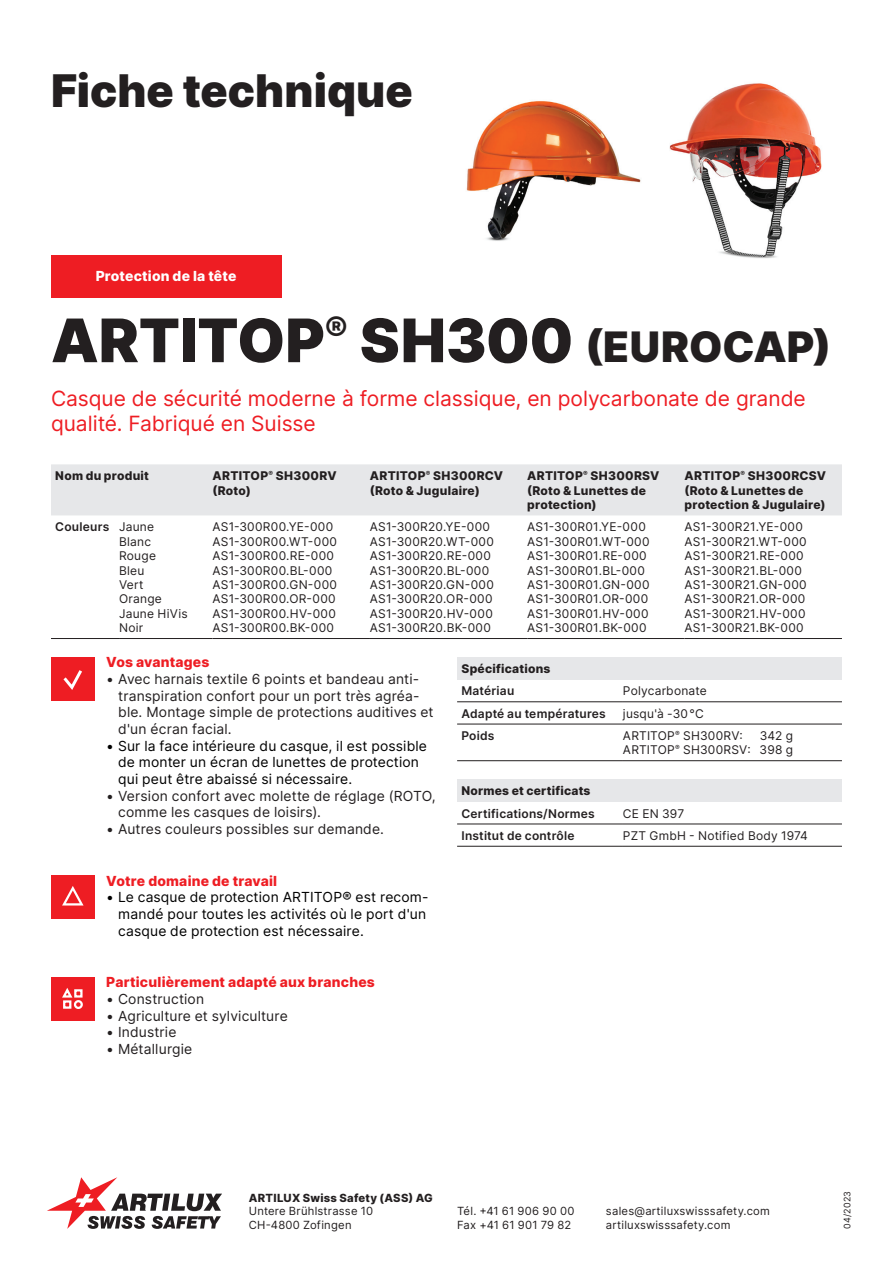
<style>
.page{position:relative;width:893px;height:1263px;background:#fff}
.page>*{position:absolute;margin:0;border:0;box-sizing:border-box;transform-origin:0 0}
.t1{font:900 60px "Inter";color:#231f20}
.t2{font:900 45px "Inter";color:#231f20}
.t3{font:21px/25.2px "Inter";color:#ee1d23}
.t4{font:13.8px/16.6px "Inter";letter-spacing:.01em;color:#231f20}
.t5{font:13.8px/16.6px "Inter";letter-spacing:.01em;color:#000}
.t6{font:800 13.8px "Inter";letter-spacing:.015em;color:#ee1d23}
.t7{font:800 13.8px "Inter";letter-spacing:.015em;color:#fff}
.t8{font:12px/14.4px "Inter";letter-spacing:.02em;color:#231f20}
.t9{font:800 12px/14.4px "Inter";letter-spacing:.02em;color:#231f20}
.t10{font:600 12px "Inter";letter-spacing:.02em;color:#231f20}
.t11{font:11.25px/13.5px "Inter";letter-spacing:.02em;color:#231f20}
.t12{font:800 11.25px "Inter";letter-spacing:.025em;color:#231f20}
.t13{font:9px "Inter";letter-spacing:.015em;color:#231f20}
.s1{font-size:42px}
.s2{font-weight:600}
</style>
<div class="page">
<svg style="left:47px;top:1177px;width:174px;height:52px"></svg>
<div style="left:51px;top:464px;width:791px;height:51px;background:#e6e7e9"></div>
<hr style="left:51px;top:638px;width:68px;height:1px;background:#231f20">
<hr style="left:119px;top:638px;width:94px;height:1px;background:#231f20">
<hr style="left:213px;top:638px;width:157px;height:1px;background:#231f20">
<hr style="left:370px;top:638px;width:157px;height:1px;background:#231f20">
<hr style="left:527px;top:638px;width:158px;height:1px;background:#231f20">
<hr style="left:685px;top:638px;width:157px;height:1px;background:#231f20">
<div style="left:51px;top:657px;width:44px;height:44px;background:#ee1d23"></div>
<svg style="left:63px;top:670px;width:19px;height:20px"></svg>
<div style="left:51px;top:875px;width:44px;height:44px;background:#ee1d23"></div>
<svg style="left:62px;top:886px;width:22px;height:19px"></svg>
<div style="left:51px;top:977px;width:44px;height:44px;background:#ee1d23"></div>
<div style="left:74px;top:989px;width:9px;height:8px;border:2px solid #fff"></div>
<div style="left:63px;top:1000px;width:8px;height:9px;border:2px solid #fff"></div>
<div style="left:74px;top:1000px;width:9px;height:9px;border:2px solid #fff;border-radius:50%"></div>
<svg style="left:62px;top:988px;width:11px;height:10px"></svg>
<div style="left:457px;top:657px;width:385px;height:22px;background:#e6e7e9"></div>
<hr style="left:457px;top:701px;width:166px;height:1px;background:#231f20">
<hr style="left:623px;top:701px;width:219px;height:1px;background:#231f20">
<hr style="left:457px;top:724px;width:166px;height:1px;background:#231f20">
<hr style="left:623px;top:724px;width:219px;height:1px;background:#231f20">
<hr style="left:457px;top:760px;width:166px;height:1px;background:#231f20">
<hr style="left:623px;top:760px;width:219px;height:1px;background:#231f20">
<div style="left:457px;top:779px;width:385px;height:23px;background:#e6e7e9"></div>
<hr style="left:457px;top:824px;width:166px;height:1px;background:#231f20">
<hr style="left:623px;top:824px;width:219px;height:1px;background:#231f20">
<hr style="left:457px;top:846px;width:166px;height:1px;background:#231f20">
<hr style="left:623px;top:846px;width:219px;height:1px;background:#231f20">
<div style="left:51px;top:255px;width:230px;height:43px;background:#ee1d23"></div>
<img style="left:466px;top:83px;width:356px;height:175px">
<h2 class="t2" style="left:51px;top:58px;width:363px">Fiche technique</h2>
<p class="t7" style="left:96px;top:266px;width:142px">Protection de la tête</p>
<h1 class="t1" style="left:51px;top:297px;width:782px">ARTITOP<sup>®</sup> SH300 <span class="s1">(EUROCAP)</span></h1>
<h3 class="t3" style="left:51px;top:385px;width:756px">Casque de sécurité moderne à forme classique, en polycarbonate de grande qualité. Fabriqué en Suisse</h3>
<p class="t9" style="left:55px;top:468px;width:95px">Nom du produit</p>
<p class="t9" style="left:213px;top:468px;width:126px">ARTITOP<sup>®</sup> SH300RV (Roto)</p>
<p class="t9" style="left:370px;top:468px;width:135px">ARTITOP<sup>®</sup> SH300RCV (Roto &amp; Jugulaire)</p>
<p class="t9" style="left:527px;top:468px;width:134px">ARTITOP<sup>®</sup> SH300RSV (Roto &amp; Lunettes de protection)</p>
<p class="t9" style="left:685px;top:468px;width:143px">ARTITOP<sup>®</sup> SH300RCSV (Roto &amp; Lunettes de protection &amp; Jugulaire)</p>
<p class="t8" style="left:119px;top:519px;width:70px;text-indent:-64px"><span class="s2">Couleurs</span> Jaune<br>Blanc<br>Rouge<br>Bleu<br>Vert<br>Orange<br>Jaune HiVis<br>Noir</p>
<p class="t8" style="left:213px;top:519px;width:126px">AS1-300R00.YE-000<br>AS1-300R00.WT-000<br>AS1-300R00.RE-000<br>AS1-300R00.BL-000<br>AS1-300R00.GN-000<br>AS1-300R00.OR-000<br>AS1-300R00.HV-000<br>AS1-300R00.BK-000</p>
<p class="t8" style="left:370px;top:519px;width:125px">AS1-300R20.YE-000<br>AS1-300R20.WT-000<br>AS1-300R20.RE-000<br>AS1-300R20.BL-000<br>AS1-300R20.GN-000<br>AS1-300R20.OR-000<br>AS1-300R20.HV-000<br>AS1-300R20.BK-000</p>
<p class="t8" style="left:527px;top:519px;width:124px">AS1-300R01.YE-000<br>AS1-300R01.WT-000<br>AS1-300R01.RE-000<br>AS1-300R01.BL-000<br>AS1-300R01.GN-000<br>AS1-300R01.OR-000<br>AS1-300R01.HV-000<br>AS1-300R01.BK-000</p>
<p class="t8" style="left:685px;top:519px;width:124px">AS1-300R21.YE-000<br>AS1-300R21.WT-000<br>AS1-300R21.RE-000<br>AS1-300R21.BL-000<br>AS1-300R21.GN-000<br>AS1-300R21.OR-000<br>AS1-300R21.HV-000<br>AS1-300R21.BK-000</p>
<p class="t6" style="left:106px;top:652px;width:105px">Vos avantages</p>
<p class="t4" style="left:118px;top:670px;width:317px;text-indent:-12px">• Avec harnais textile 6 points et bandeau anti&shy;transpiration confort pour un port très agréa&shy;ble. Montage simple de protections auditives et d'un écran facial.</p>
<p class="t5" style="left:118px;top:737px;width:310px;text-indent:-12px">• Sur la face intérieure du casque, il est possible de monter un écran de lunettes de protection qui peut être abaissé si nécessaire.</p>
<p class="t4" style="left:118px;top:787px;width:319px;text-indent:-12px">• Version confort avec molette de réglage (ROTO, comme les casques de loisirs).</p>
<p class="t4" style="left:106px;top:820px;width:279px">• Autres couleurs possibles sur demande.</p>
<p class="t6" style="left:106px;top:870px;width:172px">Votre domaine de travail</p>
<p class="t5" style="left:118px;top:889px;width:312px;text-indent:-12px">• Le casque de protection ARTITOP® est recom&shy;mandé pour toutes les activités où le port d'un casque de protection est nécessaire.</p>
<p class="t6" style="left:106px;top:972px;width:270px">Particulièrement adapté aux branches</p>
<p class="t4" style="left:106px;top:990px;width:99px">• Construction</p>
<p class="t4" style="left:106px;top:1007px;width:183px">• Agriculture et sylviculture</p>
<p class="t4" style="left:106px;top:1024px;width:72px">• Industrie</p>
<p class="t4" style="left:106px;top:1040px;width:88px">• Métallurgie</p>
<p class="t9" style="left:461px;top:661px;width:91px">Spécifications</p>
<p class="t10" style="left:461px;top:682px;width:54px">Matériau</p>
<p class="t8" style="left:623px;top:684px;width:85px">Polycarbonate</p>
<p class="t10" style="left:461px;top:705px;width:146px">Adapté au températures</p>
<p class="t8" style="left:623px;top:706px;width:82px">jusqu'à -30°C</p>
<p class="t10" style="left:461px;top:727px;width:35px">Poids</p>
<p class="t8" style="left:623px;top:728px;width:121px">ARTITOP<sup>®</sup> SH300RV:</p>
<p class="t8" style="left:623px;top:728px;width:172px;text-align:right">342 g<br>ARTITOP<sup>®</sup> SH300RSV: 398 g</p>
<p class="t9" style="left:461px;top:783px;width:131px">Normes et certificats</p>
<p class="t10" style="left:461px;top:804px;width:135px">Certifications/Normes</p>
<p class="t8" style="left:623px;top:806px;width:63px">CE EN 397</p>
<p class="t10" style="left:461px;top:827px;width:115px">Institut de contrôle</p>
<p class="t8" style="left:623px;top:828px;width:186px">PZT GmbH - Notified Body 1974</p>
<p class="t12" style="left:249px;top:1190px;width:186px">ARTILUX Swiss Safety (ASS) AG</p>
<p class="t11" style="left:249px;top:1204px;width:126px">Untere Brühlstrasse 10<br>CH-4800 Zofingen</p>
<p class="t11" style="left:457px;top:1204px;width:119px">Tél. +41 61 906 90 00<br>Fax +41 61 901 79 82</p>
<p class="t11" style="left:606px;top:1204px;width:165px">sales@artiluxswisssafety.com artiluxswisssafety.com</p>
<p class="t13" style="left:841px;top:1229px;width:39px;rotate:-90deg">04/2023</p>
</div>
